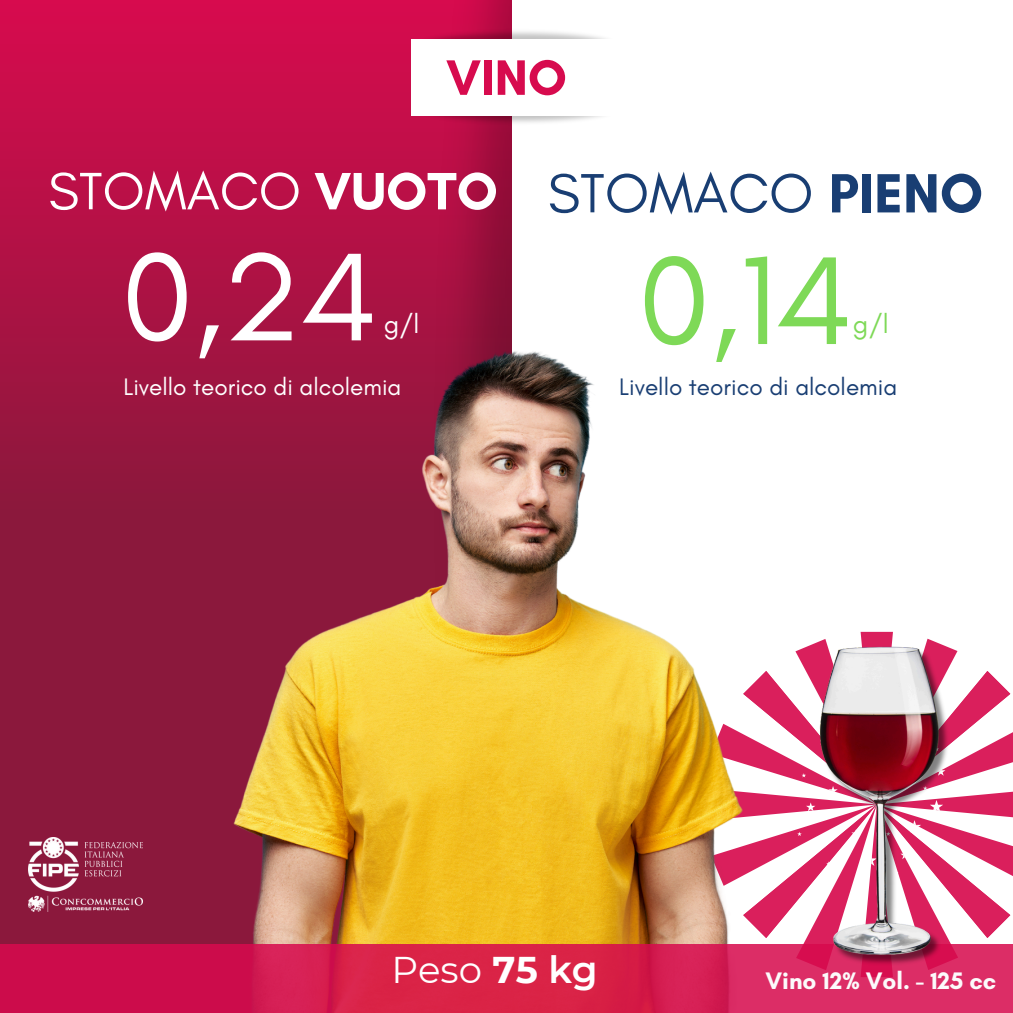
<style>
.page{position:relative;width:1013px;height:1013px;background:#fff}
.page>*{position:absolute;margin:0;border:0;box-sizing:border-box;transform-origin:0 0}
.t1{font:127.25px "Glacial Indifference";color:#fff}
.t2{font:127.25px "Glacial Indifference";color:#7ed957}
.t3{font:56.25px "Glacial Indifference";color:#193e73}
.t4{font:53.5px "Glacial Indifference";color:#fff}
.t5{font:700 50.62px "Glacial Indifference";color:#d70b4e}
.t6{font:37.12px "Montserrat";color:#fff}
.t7{font:26.88px "Glacial Indifference";color:#fff}
.t8{font:26.88px "Glacial Indifference";color:#7ed957}
.t9{font:24.38px "Glacial Indifference";color:#fff}
.t10{font:24.38px "Glacial Indifference";color:#193e73}
.t11{font:700 24.38px "Glacial Indifference";color:#fcfafb}
.s1{font-weight:700}
.s2{font-weight:600}
</style>
<div class="page">
<svg style="left:0;top:0;width:353px;height:944px;background:#b11145"></svg>
<img style="left:353px;top:0;width:159px;height:285px">
<img style="left:407px;top:96px;width:195px;height:40px">
<img style="left:407px;top:19px;width:198px;height:40px">
<div style="left:411px;top:39px;width:212px;height:77px;background:#fff"></div>
<svg style="left:978px;top:671px;width:34px;height:267px"></svg>
<img style="left:85px;top:285px;width:709px;height:659px">
<svg style="left:0;top:944px;width:1012px;height:68px;background:#d51d50"></svg>
<img style="left:794px;top:631px;width:184px;height:337px">
<img style="left:28px;top:837px;width:114px;height:75px">
<p class="t5" style="left:446px;top:47px;width:122px">VINO</p>
<p class="t4" style="left:48px;top:158px;width:451px">STOMACO <span class="s1">VUOTO</span></p>
<p class="t3" style="left:547px;top:159px;width:437px">STOMACO <span class="s1">PIENO</span></p>
<h2 class="t1" style="left:122px;top:219px;width:258px">0,24</h2>
<h3 class="t2" style="left:638px;top:223px;width:216px">0,14</h3>
<p class="t9" style="left:123px;top:371px;width:279px">Livello teorico di alcolemia</p>
<h1 class="t10" style="left:619px;top:371px;width:279px">Livello teorico di alcolemia</h1>
<p class="t7" style="left:384px;top:307px;width:37px">g/l</p>
<p class="t8" style="left:853px;top:307px;width:37px">g/l</p>
<h1 class="t6" style="left:391px;top:946px;width:208px">Peso <span class="s1">75</span> <span class="s2">kg</span></h1>
<h3 class="t11" style="left:765px;top:965px;width:232px">Vino 12% Vol. - 125 cc</h3>
</div>
